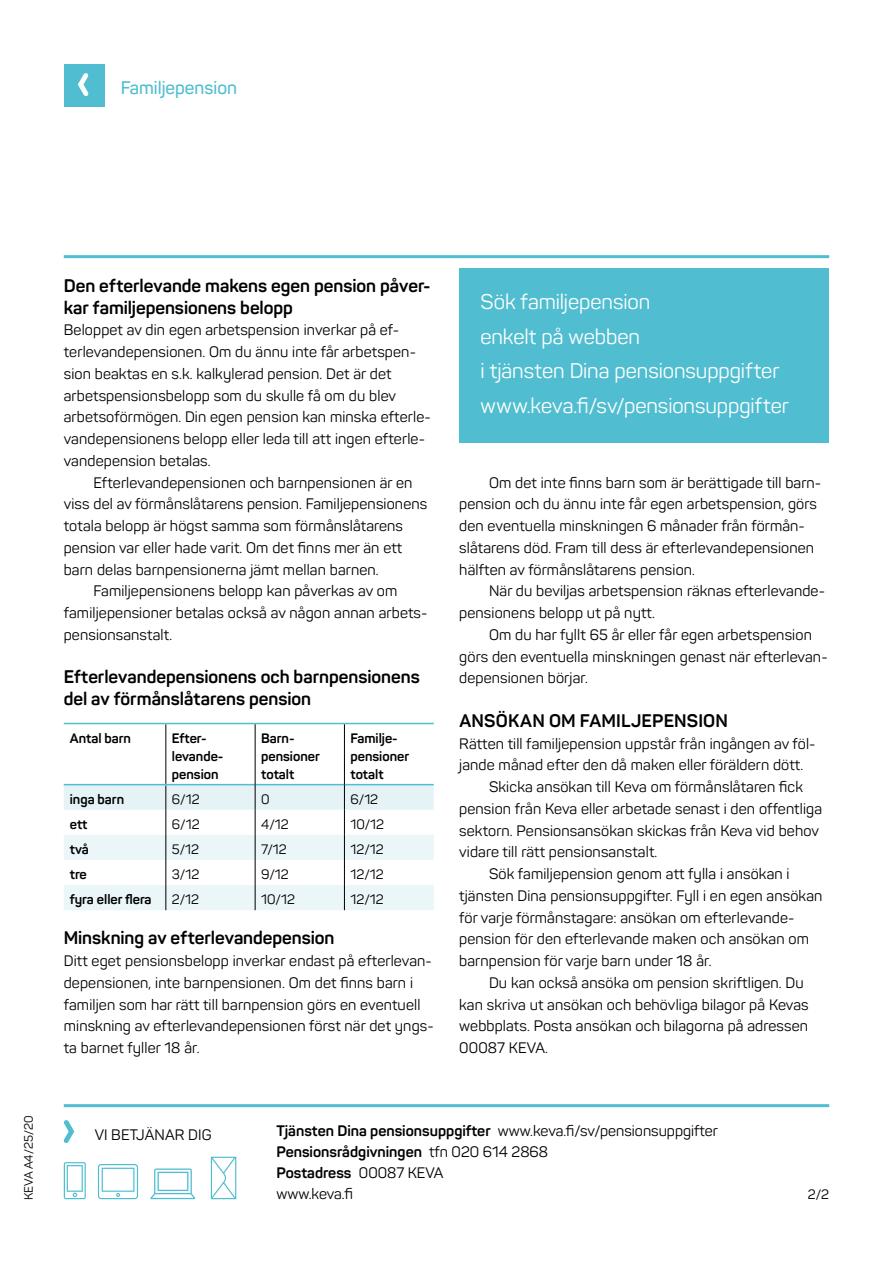
<style>
.page{position:relative;width:893px;height:1263px;background:#fff}
.page>*{position:absolute;margin:0;border:0;box-sizing:border-box;transform-origin:0 0}
.Nosto{font:21px/34.5px "Panton";letter-spacing:-.005em;color:#fff}
.t1{font:700 18px/21.8px "Panton";color:#000}
.t2{font:600 18px "Panton";color:#50bed0}
.Leipäteksti_sis{font:15px/21.8px "Panton";letter-spacing:.01em;color:#000}
.Leipäteksti{font:15px/21.8px "Panton";letter-spacing:.01em;color:#000}
.Yhteystiedot{font:15px "Panton";color:#000}
.Yhteystiedot-2{font:700 15px "Panton";color:#000}
.Table_otsikko{font:700 13.5px/18px "Panton";color:#000}
.Table_leipa{font:13.5px "Panton";color:#000}
.t3{font:12px "Panton";letter-spacing:-.005em;color:#000}
.s1{font-weight:700}
.s2{font-weight:400}
</style>
<div class="page">
<div style="left:459px;top:268px;width:370px;height:174px;background:#50bed0"></div>
<hr style="left:64px;top:255px;width:765px;height:3px;background:#50bed0">
<div style="left:64px;top:64px;width:41px;height:42px;background:#50bed0"></div>
<svg style="left:78px;top:73px;width:11px;height:23px"></svg>
<hr style="left:64px;top:1104px;width:765px;height:3px;background:#50bed0">
<svg style="left:63px;top:1120px;width:11px;height:23px"></svg>
<svg style="left:211px;top:1157px;width:25px;height:42px"></svg>
<svg style="left:64px;top:1162px;width:22px;height:37px"></svg>
<svg style="left:150px;top:1168px;width:45px;height:31px"></svg>
<svg style="left:98px;top:1164px;width:40px;height:35px"></svg>
<hr style="left:166px;top:724px;width:1px;height:60px;background:#000">
<hr style="left:64px;top:723px;width:102px;height:1px;background:#50bed0">
<hr style="left:166px;top:723px;width:89px;height:1px;background:#50bed0">
<hr style="left:255px;top:723px;width:89px;height:1px;background:#50bed0">
<hr style="left:344px;top:723px;width:90px;height:1px;background:#50bed0">
<hr style="left:64px;top:784px;width:102px;height:1px;background:#50bed0">
<hr style="left:166px;top:784px;width:89px;height:1px;background:#50bed0">
<hr style="left:255px;top:784px;width:89px;height:1px;background:#50bed0">
<hr style="left:345px;top:784px;width:89px;height:1px;background:#50bed0">
<hr style="left:255px;top:724px;width:1px;height:61px;background:#000">
<hr style="left:344px;top:724px;width:1px;height:61px;background:#000">
<svg style="left:64px;top:785px;width:370px;height:125px"></svg>
<p class="t2" style="left:121px;top:76px;width:118px">Familjepension</p>
<p class="t3" style="left:21px;top:1200px;width:86px;rotate:-90deg">KEVA A4/25/20</p>
<h3 class="t1" style="left:64px;top:274px;width:368px">Den efterlevande makens egen pension påver&shy;kar familjepensionens belopp</h3>
<p class="Leipäteksti" style="left:64px;top:319px;width:369px">Beloppet av din egen arbetspension inverkar på ef&shy;terlevandepensionen. Om du ännu inte får arbetspen&shy;sion beaktas en s.k. kalkylerad pension. Det är det arbetspensionsbelopp som du skulle få om du blev arbetsoförmögen. Din egen pension kan minska efterle&shy;vandepensionens belopp eller leda till att ingen efterle&shy;vandepension betalas.</p>
<p class="Leipäteksti_sis" style="left:64px;top:471px;width:365px;text-indent:30px">Efterlevandepensionen och barnpensionen är en viss del av förmånslåtarens pension. Familjepensionens totala belopp är högst samma som förmånslåtarens pension var eller hade varit. Om det finns mer än ett barn delas barnpensionerna jämt mellan barnen.</p>
<p class="Leipäteksti_sis" style="left:64px;top:580px;width:365px;text-indent:30px">Familjepensionens belopp kan påverkas av om familjepensioner betalas också av någon annan arbets&shy;pensionsanstalt.</p>
<h3 class="t1" style="left:64px;top:666px;width:357px">Efterlevandepensionens och barnpensionens del av förmånslåtarens pension</h3>
<p class="Table_otsikko" style="left:70px;top:729px;width:63px">Antal barn</p>
<p class="Table_otsikko" style="left:172px;top:729px;width:36px">Efter-</p>
<p class="Table_otsikko" style="left:172px;top:747px;width:53px">levande-</p>
<p class="Table_otsikko" style="left:172px;top:765px;width:48px">pension</p>
<p class="Table_otsikko" style="left:261px;top:729px;width:35px">Barn-</p>
<p class="Table_otsikko" style="left:261px;top:747px;width:60px">pensioner totalt</p>
<p class="Table_otsikko" style="left:350px;top:729px;width:49px">Familje-</p>
<p class="Table_otsikko" style="left:350px;top:747px;width:60px">pensioner</p>
<p class="Table_otsikko" style="left:350px;top:765px;width:35px">totalt</p>
<p class="Table_otsikko" style="left:70px;top:790px;width:56px">inga barn</p>
<p class="Table_leipa" style="left:172px;top:790px;width:29px">6/12</p>
<p class="Table_leipa" style="left:261px;top:790px;width:10px">0</p>
<p class="Table_leipa" style="left:350px;top:790px;width:29px">6/12</p>
<p class="Table_otsikko" style="left:70px;top:815px;width:19px">ett</p>
<p class="Table_leipa" style="left:172px;top:816px;width:29px">6/12</p>
<p class="Table_leipa" style="left:261px;top:816px;width:29px">4/12</p>
<p class="Table_leipa" style="left:350px;top:816px;width:35px">10/12</p>
<p class="Table_otsikko" style="left:70px;top:840px;width:21px">två</p>
<p class="Table_leipa" style="left:172px;top:841px;width:29px">5/12</p>
<p class="Table_leipa" style="left:261px;top:841px;width:27px">7/12</p>
<p class="Table_leipa" style="left:350px;top:841px;width:35px">12/12</p>
<p class="Table_otsikko" style="left:70px;top:865px;width:19px">tre</p>
<p class="Table_leipa" style="left:172px;top:866px;width:29px">3/12</p>
<p class="Table_leipa" style="left:261px;top:866px;width:29px">9/12</p>
<p class="Table_leipa" style="left:350px;top:866px;width:35px">12/12</p>
<p class="Table_otsikko" style="left:70px;top:890px;width:83px">fyra eller flera</p>
<p class="Table_leipa" style="left:172px;top:891px;width:29px">2/12</p>
<p class="Table_leipa" style="left:261px;top:891px;width:35px">10/12</p>
<p class="Table_leipa" style="left:350px;top:891px;width:35px">12/12</p>
<h3 class="t1" style="left:64px;top:927px;width:272px">Minskning av efterlevandepension</h3>
<p class="Leipäteksti" style="left:64px;top:950px;width:371px">Ditt eget pensionsbelopp inverkar endast på efterlevan&shy;depensionen, inte barnpensionen. Om det finns barn i familjen som har rätt till barnpension görs en eventuell minskning av efterlevandepensionen först när det yngs&shy;ta barnet fyller 18 år.</p>
<p class="Nosto" style="left:480px;top:285px;width:310px">Sök familjepension<br>enkelt på webben<br>i tjänsten Dina pensionsuppgifter www.keva.fi/sv/pensionsuppgifter</p>
<p class="Leipäteksti_sis" style="left:459px;top:471px;width:363px;text-indent:30px">Om det inte finns barn som är berättigade till barn&shy;pension och du ännu inte får egen arbetspension, görs den eventuella minskningen 6 månader från förmån&shy;slåtarens död. Fram till dess är efterlevandepensionen hälften av förmånslåtarens pension.</p>
<p class="Leipäteksti_sis" style="left:459px;top:580px;width:367px;text-indent:30px">När du beviljas arbetspension räknas efterlevande&shy;pensionens belopp ut på nytt.</p>
<p class="Leipäteksti_sis" style="left:459px;top:624px;width:370px;text-indent:30px">Om du har fyllt 65 år eller får egen arbetspension görs den eventuella minskningen genast när efterlevan&shy;depensionen börjar.</p>
<h2 class="t1" style="left:459px;top:709px;width:270px">ANSÖKAN OM FAMILJEPENSION</h2>
<p class="Leipäteksti" style="left:459px;top:732px;width:358px">Rätten till familjepension uppstår från ingången av föl&shy;jande månad efter den då maken eller föräldern dött.</p>
<p class="Leipäteksti_sis" style="left:459px;top:776px;width:364px;text-indent:30px">Skicka ansökan till Keva om förmånslåtaren fick pension från Keva eller arbetade senast i den offentliga sektorn. Pensionsansökan skickas från Keva vid behov vidare till rätt pensionsanstalt.</p>
<p class="Leipäteksti_sis" style="left:459px;top:863px;width:365px;text-indent:30px">Sök familjepension genom att fylla i ansökan i tjänsten Dina pensionsuppgifter. Fyll i en egen ansökan för varje förmånstagare: ansökan om efterlevande&shy;pension för den efterlevande maken och ansökan om barnpension för varje barn under 18 år.</p>
<p class="Leipäteksti_sis" style="left:459px;top:972px;width:351px;text-indent:30px">Du kan också ansöka om pension skriftligen. Du kan skriva ut ansökan och behövliga bilagor på Kevas webbplats. Posta ansökan och bilagorna på adressen 00087 KEVA.</p>
<p class="Leipäteksti" style="left:95px;top:1123px;width:118px">VI BETJÄNAR DIG</p>
<p class="Yhteystiedot" style="left:276px;top:1122px;width:443px"><span class="s1">Tjänsten Dina pensionsuppgifter</span> www.keva.fi/sv/pensionsuppgifter</p>
<p class="Yhteystiedot-2" style="left:276px;top:1142px;width:273px">Pensionsrådgivningen <span class="s2">tfn 020 614 2868</span></p>
<p class="Yhteystiedot-2" style="left:276px;top:1163px;width:169px">Postadress <span class="s2">00087 KEVA</span></p>
<p class="Yhteystiedot" style="left:276px;top:1185px;width:78px">www.keva.fi</p>
<p class="Table_leipa" style="left:808px;top:1186px;width:23px">2/2</p>
</div>
